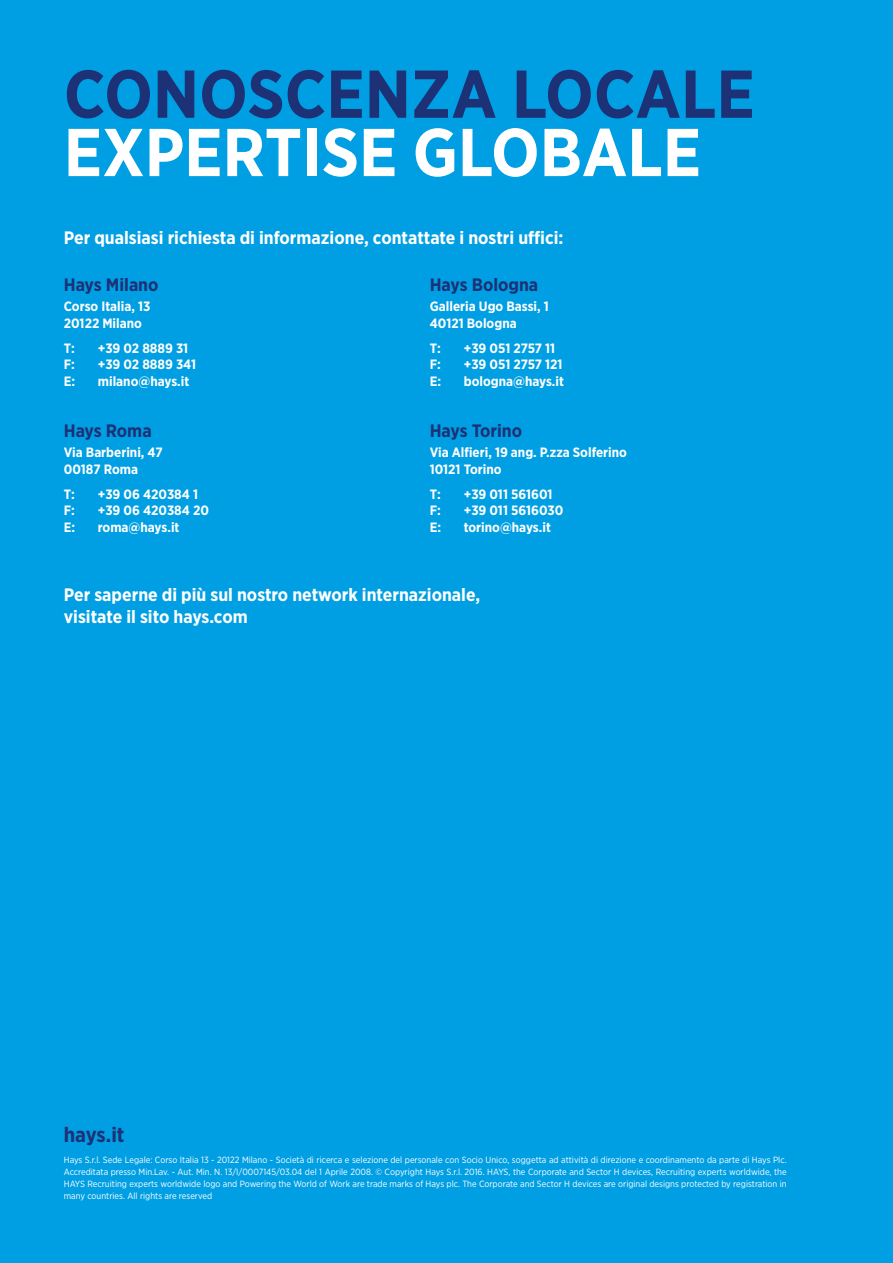
<style>
.page{position:relative;width:893px;height:1263px;background:#009fe3}
.page>*{position:absolute;margin:0;border:0;box-sizing:border-box;transform-origin:0 0}
.t1{font:700 67.5px "Gotham Narrow";color:#1d3176}
.t2{font:700 67.5px "Gotham Narrow";color:#fff}
.t3{font:700 21px "Gotham Narrow";letter-spacing:-.005em;color:#1d3176}
.t4{font:700 18px/22.5px "Gotham Narrow";color:#fff}
.t5{font:700 18px "Gotham Narrow";color:#1d3176}
.t6{font:700 13.5px/16.5px "Gotham Narrow";color:#fff}
.t7{font:9px/12px "Gotham Narrow";color:#fff;text-align:justify}
</style>
<div class="page">
<h1 class="t1" style="left:64px;top:51px;width:693px">CONOSCENZA LOCALE</h1>
<h1 class="t2" style="left:64px;top:109px;width:639px">EXPERTISE GLOBALE</h1>
<h3 class="t4" style="left:64px;top:226px;width:501px">Per qualsiasi richiesta di informazione, contattate i nostri uffici:</h3>
<h3 class="t5" style="left:64px;top:273px;width:96px">Hays Milano</h3>
<h3 class="t6" style="left:64px;top:298px;width:88px">Corso Italia, 13<br>20122 Milano</h3>
<h3 class="t6" style="left:64px;top:340px;width:12px">T:</h3>
<h3 class="t6" style="left:98px;top:340px;width:92px">+39 02 8889 31</h3>
<h3 class="t6" style="left:64px;top:356px;width:13px">F:</h3>
<h3 class="t6" style="left:98px;top:356px;width:100px">+39 02 8889 341</h3>
<h3 class="t6" style="left:64px;top:373px;width:13px">E:</h3>
<h3 class="t6" style="left:98px;top:373px;width:93px">milano@hays.it</h3>
<h3 class="t5" style="left:64px;top:419px;width:89px">Hays Roma</h3>
<h3 class="t6" style="left:64px;top:444px;width:100px">Via Barberini, 47<br>00187 Roma</h3>
<h3 class="t6" style="left:64px;top:486px;width:12px">T:</h3>
<h3 class="t6" style="left:98px;top:486px;width:102px">+39 06 420384 1</h3>
<h3 class="t6" style="left:64px;top:502px;width:13px">F:</h3>
<h3 class="t6" style="left:98px;top:502px;width:113px">+39 06 420384 20</h3>
<h3 class="t6" style="left:64px;top:519px;width:13px">E:</h3>
<h3 class="t6" style="left:98px;top:519px;width:83px">roma@hays.it</h3>
<h3 class="t5" style="left:430px;top:273px;width:110px">Hays Bologna</h3>
<h3 class="t6" style="left:430px;top:298px;width:121px">Galleria Ugo Bassi, 1<br>40121 Bologna</h3>
<h3 class="t6" style="left:430px;top:340px;width:12px">T:</h3>
<h3 class="t6" style="left:464px;top:340px;width:93px">+39 051 2757 11</h3>
<h3 class="t6" style="left:430px;top:356px;width:13px">F:</h3>
<h3 class="t6" style="left:464px;top:356px;width:100px">+39 051 2757 121</h3>
<h3 class="t6" style="left:430px;top:373px;width:13px">E:</h3>
<h3 class="t6" style="left:464px;top:373px;width:102px">bologna@hays.it</h3>
<h3 class="t5" style="left:430px;top:419px;width:94px">Hays Torino</h3>
<h3 class="t6" style="left:430px;top:444px;width:199px">Via Alfieri, 19 ang. P.zza Solferino<br>10121 Torino</h3>
<h3 class="t6" style="left:430px;top:486px;width:12px">T:</h3>
<h3 class="t6" style="left:464px;top:486px;width:90px">+39 011 561601</h3>
<h3 class="t6" style="left:430px;top:502px;width:13px">F:</h3>
<h3 class="t6" style="left:464px;top:502px;width:101px">+39 011 5616030</h3>
<h3 class="t6" style="left:430px;top:519px;width:13px">E:</h3>
<h3 class="t6" style="left:464px;top:519px;width:89px">torino@hays.it</h3>
<h3 class="t4" style="left:64px;top:583px;width:418px">Per saperne di più sul nostro network internazionale, visitate il sito hays.com</h3>
<h2 class="t3" style="left:64px;top:1121px;width:62px">hays.it</h2>
<p class="t7" style="left:64px;top:1154px;width:724px">Hays S.r.l. Sede Legale: Corso Italia 13 - 20122 Milano - Società di ricerca e selezione del personale con Socio Unico, soggetta ad attività di direzione e coordinamento da parte di Hays Plc.<br>Accreditata presso Min.Lav. - Aut. Min. N. 13/I/0007145/03.04 del 1 Aprile 2008. © Copyright Hays S.r.l. 2016. HAYS, the Corporate and Sector H devices, Recruiting experts worldwide, the HAYS Recruiting experts worldwide logo and Powering the World of Work are trade marks of Hays plc. The Corporate and Sector H devices are original designs protected by registration in many countries. All rights are reserved</p>
</div>
